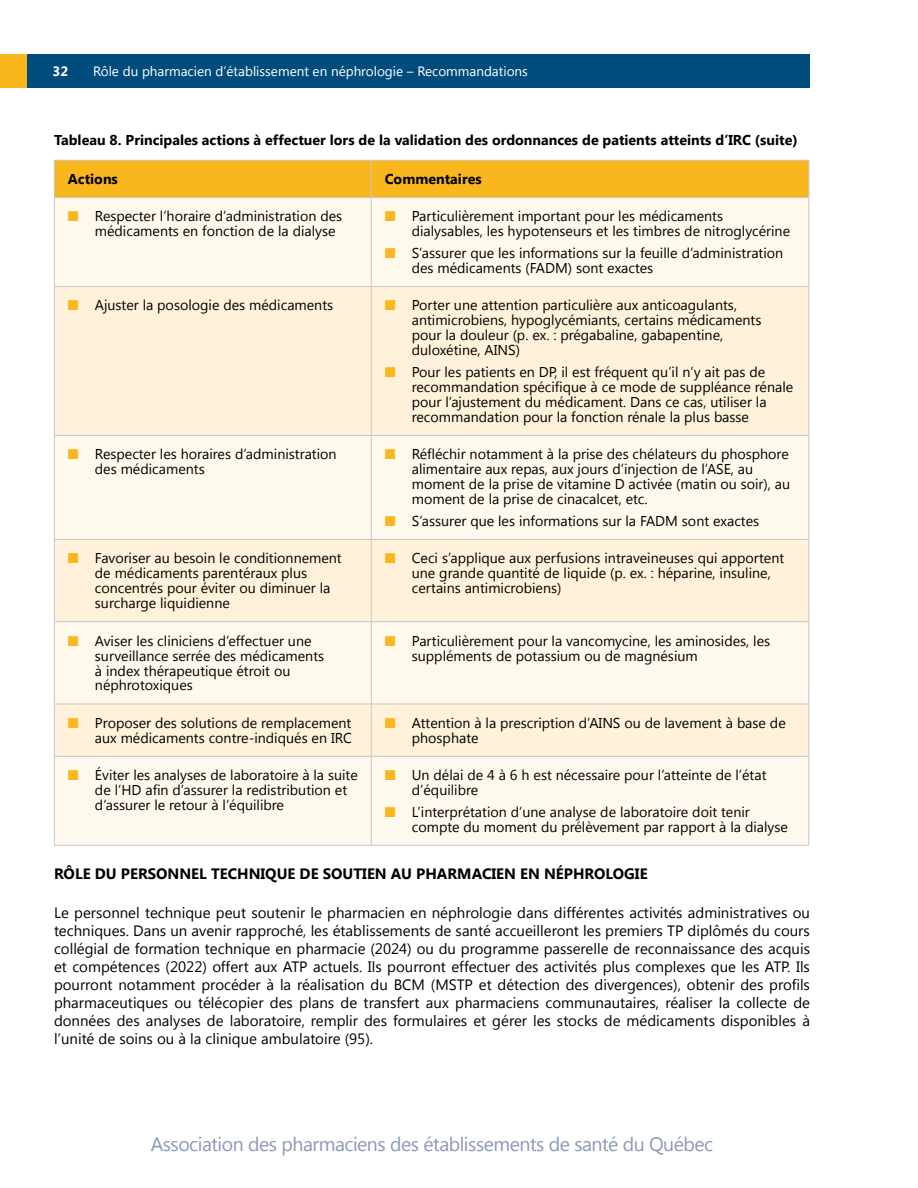
<style>
.page{position:relative;width:918px;height:1188px;background:#fff}
.page>*{position:absolute;margin:0;border:0;box-sizing:border-box;transform-origin:0 0}
.t1{font:19.5px "Segoe UI";letter-spacing:-.025em;color:#8999b9}
.t2{font:15px/18px "Segoe UI";color:#000;text-align:justify}
.t3{font:700 15px "Segoe UI";color:#000}
.t4{font:14.25px/15px "Segoe UI";color:#000}
.t5{font:700 14.25px "Segoe UI";color:#000}
.t6{font:13.5px "Segoe UI";color:#fff}
.t7{font:700 13.5px "Segoe UI";color:#fff}
.s1{color:#fab61d}
</style>
<div class="page">
<div style="left:0;top:54px;width:810px;height:34px;background:#004d7d"></div>
<div style="left:0;top:54px;width:27px;height:34px;background:#fab61d"></div>
<div style="left:55px;top:161px;width:753px;height:36px;background:#fab61d"></div>
<div style="left:55px;top:198px;width:753px;height:647px;background:#fff8ed"></div>
<svg style="left:55px;top:287px;width:753px;height:469px;background:#fef3e1"></svg>
<hr style="left:54px;top:160px;width:317px;height:1px;background:#c6c6c6">
<hr style="left:54px;top:161px;width:1px;height:36px;background:#c6c6c6">
<hr style="left:371px;top:160px;width:438px;height:1px;background:#c6c6c6">
<hr style="left:371px;top:161px;width:1px;height:36px;background:#c6c6c6">
<hr style="left:808px;top:161px;width:1px;height:36px;background:#c6c6c6">
<hr style="left:54px;top:197px;width:317px;height:1px;background:#c6c6c6">
<hr style="left:371px;top:197px;width:438px;height:1px;background:#c6c6c6">
<hr style="left:54px;top:198px;width:1px;height:88px;background:#c6c6c6">
<hr style="left:371px;top:198px;width:1px;height:88px;background:#c6c6c6">
<hr style="left:808px;top:198px;width:1px;height:88px;background:#c6c6c6">
<hr style="left:54px;top:286px;width:317px;height:1px;background:#c6c6c6">
<hr style="left:54px;top:287px;width:1px;height:148px;background:#c6c6c6">
<hr style="left:371px;top:286px;width:438px;height:1px;background:#c6c6c6">
<hr style="left:371px;top:287px;width:1px;height:148px;background:#c6c6c6">
<hr style="left:808px;top:287px;width:1px;height:148px;background:#c6c6c6">
<hr style="left:54px;top:435px;width:317px;height:1px;background:#c6c6c6">
<hr style="left:54px;top:436px;width:1px;height:103px;background:#c6c6c6">
<hr style="left:371px;top:435px;width:438px;height:1px;background:#c6c6c6">
<hr style="left:371px;top:436px;width:1px;height:103px;background:#c6c6c6">
<hr style="left:808px;top:436px;width:1px;height:103px;background:#c6c6c6">
<hr style="left:54px;top:539px;width:317px;height:1px;background:#c6c6c6">
<hr style="left:54px;top:540px;width:1px;height:81px;background:#c6c6c6">
<hr style="left:371px;top:539px;width:438px;height:1px;background:#c6c6c6">
<hr style="left:371px;top:540px;width:1px;height:81px;background:#c6c6c6">
<hr style="left:808px;top:540px;width:1px;height:81px;background:#c6c6c6">
<hr style="left:54px;top:621px;width:317px;height:1px;background:#c6c6c6">
<hr style="left:54px;top:622px;width:1px;height:82px;background:#c6c6c6">
<hr style="left:371px;top:621px;width:438px;height:1px;background:#c6c6c6">
<hr style="left:371px;top:622px;width:1px;height:82px;background:#c6c6c6">
<hr style="left:808px;top:622px;width:1px;height:82px;background:#c6c6c6">
<hr style="left:54px;top:704px;width:317px;height:1px;background:#c6c6c6">
<hr style="left:54px;top:704px;width:1px;height:52px;background:#c6c6c6">
<hr style="left:371px;top:704px;width:438px;height:1px;background:#c6c6c6">
<hr style="left:371px;top:704px;width:1px;height:52px;background:#c6c6c6">
<hr style="left:808px;top:704px;width:1px;height:52px;background:#c6c6c6">
<hr style="left:54px;top:756px;width:317px;height:1px;background:#c6c6c6">
<hr style="left:54px;top:757px;width:1px;height:88px;background:#c6c6c6">
<hr style="left:371px;top:756px;width:438px;height:1px;background:#c6c6c6">
<hr style="left:371px;top:757px;width:1px;height:88px;background:#c6c6c6">
<hr style="left:808px;top:757px;width:1px;height:88px;background:#c6c6c6">
<hr style="left:54px;top:845px;width:317px;height:1px;background:#c6c6c6">
<hr style="left:371px;top:845px;width:438px;height:1px;background:#c6c6c6">
<p class="t7" style="left:53px;top:61px;width:17px">32</p>
<p class="t6" style="left:93px;top:62px;width:436px">Rôle du pharmacien d’établissement en néphrologie – Recommandations</p>
<p class="t5" style="left:54px;top:130px;width:745px">Tableau 8. Principales actions à effectuer lors de la validation des ordonnances de patients atteints d’IRC (suite)</p>
<p class="t5" style="left:68px;top:169px;width:52px">Actions</p>
<p class="t5" style="left:385px;top:169px;width:98px">Commentaires</p>
<p class="t4" style="left:95px;top:208px;width:249px;text-indent:-27px"><span class="s1">■</span> Respecter l’horaire d’administration des médicaments en fonction de la dialyse</p>
<p class="t4" style="left:412px;top:208px;width:380px;text-indent:-27px"><span class="s1">■</span> Particulièrement important pour les médicaments dialysables, les hypotenseurs et les timbres de nitroglycérine</p>
<p class="t4" style="left:412px;top:245px;width:373px;text-indent:-27px"><span class="s1">■</span> S’assurer que les informations sur la feuille d’administration des médicaments (FADM) sont exactes</p>
<p class="t4" style="left:68px;top:297px;width:267px"><span class="s1">■</span> Ajuster la posologie des médicaments</p>
<p class="t4" style="left:412px;top:297px;width:351px;text-indent:-27px"><span class="s1">■</span> Porter une attention particulière aux anticoagulants, antimicrobiens, hypoglycémiants, certains médicaments pour la douleur (p. ex. : prégabaline, gabapentine, duloxétine, AINS)</p>
<p class="t4" style="left:412px;top:364px;width:383px;text-indent:-27px"><span class="s1">■</span> Pour les patients en DP, il est fréquent qu’il n’y ait pas de recommandation spécifique à ce mode de suppléance rénale pour l’ajustement du médicament. Dans ce cas, utiliser la recommandation pour la fonction rénale la plus basse</p>
<p class="t4" style="left:95px;top:446px;width:243px;text-indent:-27px"><span class="s1">■</span> Respecter les horaires d’administration des médicaments</p>
<p class="t4" style="left:412px;top:446px;width:380px;text-indent:-27px"><span class="s1">■</span> Réfléchir notamment à la prise des chélateurs du phosphore alimentaire aux repas, aux jours d’injection de l’ASE, au moment de la prise de vitamine D activée (matin ou soir), au moment de la prise de cinacalcet, etc.</p>
<p class="t4" style="left:385px;top:513px;width:376px"><span class="s1">■</span> S’assurer que les informations sur la FADM sont exactes</p>
<p class="t4" style="left:95px;top:550px;width:248px;text-indent:-27px"><span class="s1">■</span> Favoriser au besoin le conditionnement de médicaments parentéraux plus concentrés pour éviter ou diminuer la surcharge liquidienne</p>
<p class="t4" style="left:412px;top:550px;width:374px;text-indent:-27px"><span class="s1">■</span> Ceci s’applique aux perfusions intraveineuses qui apportent une grande quantité de liquide (p. ex. : héparine, insuline, certains antimicrobiens)</p>
<p class="t4" style="left:95px;top:632px;width:231px;text-indent:-27px"><span class="s1">■</span> Aviser les cliniciens d’effectuer une surveillance serrée des médicaments à index thérapeutique étroit ou néphrotoxiques</p>
<p class="t4" style="left:412px;top:632px;width:360px;text-indent:-27px"><span class="s1">■</span> Particulièrement pour la vancomycine, les aminosides, les suppléments de potassium ou de magnésium</p>
<p class="t4" style="left:68px;top:715px;width:286px;text-align:right"><span class="s1">■</span> Proposer des solutions de remplacement aux médicaments contre-indiqués en IRC</p>
<p class="t4" style="left:412px;top:715px;width:375px;text-indent:-27px"><span class="s1">■</span> Attention à la prescription d’AINS ou de lavement à base de phosphate</p>
<p class="t4" style="left:95px;top:767px;width:264px;text-indent:-27px"><span class="s1">■</span> Éviter les analyses de laboratoire à la suite de l’HD afin d’assurer la redistribution et d’assurer le retour à l’équilibre</p>
<p class="t4" style="left:412px;top:767px;width:356px;text-indent:-27px"><span class="s1">■</span> Un délai de 4 à 6 h est nécessaire pour l’atteinte de l’état d’équilibre</p>
<p class="t4" style="left:412px;top:804px;width:378px;text-indent:-27px"><span class="s1">■</span> L’interprétation d’une analyse de laboratoire doit tenir compte du moment du prélèvement par rapport à la dialyse</p>
<p class="t3" style="left:54px;top:863px;width:595px">RÔLE DU PERSONNEL TECHNIQUE DE SOUTIEN AU PHARMACIEN EN NÉPHROLOGIE</p>
<p class="t2" style="left:54px;top:903px;width:758px">Le personnel technique peut soutenir le pharmacien en néphrologie dans différentes activités administratives ou techniques. Dans un avenir rapproché, les établissements de santé accueilleront les premiers TP diplômés du cours collégial de formation technique en pharmacie (2024) ou du programme passerelle de reconnaissance des acquis et compétences (2022) offert aux ATP actuels. Ils pourront effectuer des activités plus complexes que les ATP. Ils pourront notamment procéder à la réalisation du BCM (MSTP et détection des divergences), obtenir des profils pharmaceutiques ou télécopier des plans de transfert aux pharmaciens communautaires, réaliser la collecte de données des analyses de laboratoire, remplir des formulaires et gérer les stocks de médicaments disponibles à l’unité de soins ou à la clinique ambulatoire (95).</p>
<h1 class="t1" style="left:151px;top:1131px;width:564px">Association des pharmaciens des établissements de santé du Québec</h1>
</div>
